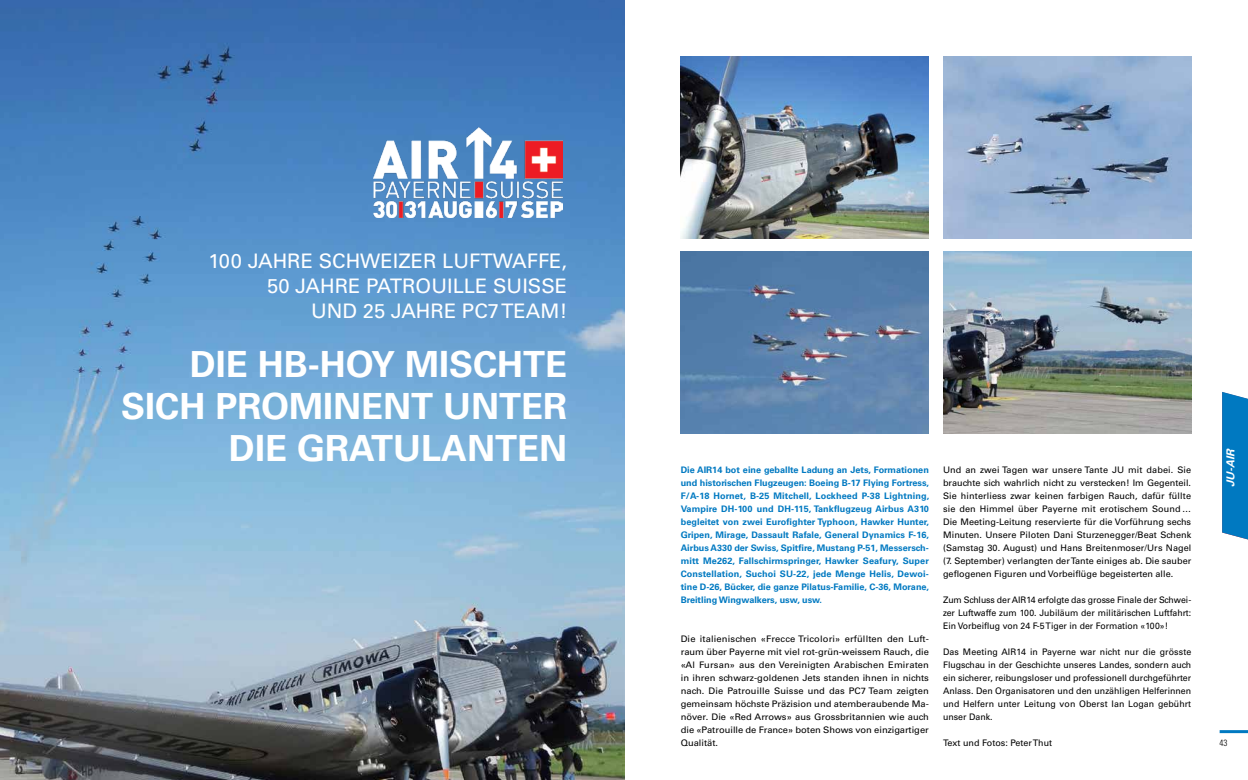
<style>
.page{position:relative;width:1248px;height:780px;background:#fff}
.page>*{position:absolute;margin:0;border:0;box-sizing:border-box;transform-origin:0 0}
.t1{font:700 36px/42px "Univers LT Std";color:#fff;text-align:right}
.t2{font:20px/25px "Univers LT Std";color:#fff;text-align:right}
.t3{font:italic 700 11px "Univers LT Std";color:#fff}
.t4{font:9px/13px "Univers LT Std";color:#000;text-align:justify}
.t5{font:700 9px/13px "Univers LT Std";color:#0079c1;text-align:justify}
.t6{font:9px/13px "Univers LT Std";color:#000;text-align:justify;scale:1.04 1}
.t7{font:300 condensed 9px "Univers LT Std";color:#000}
</style>
<div class="page">
<hr style="left:1219px;top:730px;width:28px;height:3px;background:#0079c1">
<svg style="left:1222px;top:392px;width:25px;height:148px;background:#0d7ec3"></svg>
<img style="left:0;top:0;width:624px;height:780px">
<img style="left:943px;top:252px;width:248px;height:182px">
<img style="left:680px;top:252px;width:248px;height:182px">
<img style="left:943px;top:57px;width:248px;height:182px">
<img style="left:680px;top:57px;width:248px;height:182px">
<img style="left:374px;top:127px;width:188px;height:90px">
<h2 class="t2" style="left:209px;top:249px;width:360px">100 JAHRE SCHWEIZER LUFTWAFFE,<br>50 JAHRE PATROUILLE SUISSE<br>UND 25 JAHRE PC7 TEAM!</h2>
<h1 class="t1" style="left:121px;top:344px;width:447px">DIE HB-HOY MISCHTE<br>SICH PROMINENT UNTER<br>DIE GRATULANTEN</h1>
<p class="t5" style="left:680px;top:463px;width:250px">Die AIR14 bot eine geballte Ladung an Jets, Formationen und historischen Flugzeugen: Boeing B-17 Flying Fortress, F/A-18 Hornet, B-25 Mitchell, Lockheed P-38 Lightning, Vampire DH-100 und DH-115, Tankflugzeug Airbus A310 begleitet von zwei Eurofighter Typhoon, Hawker Hunter, Gripen, Mirage, Dassault Rafale, General Dynamics F-16, Airbus A330 der Swiss, Spitfire, Mustang P-51, Messersch&shy;mitt Me262, Fallschirmspringer, Hawker Seafury, Super Constellation, Suchoi SU-22, jede Menge Helis, Dewoi&shy;tine D-26, Bücker, die ganze Pilatus-Familie, C-36, Morane, Breitling Wingwalkers, usw, usw.</p>
<p class="t6" style="left:680px;top:632px;width:240px">Die italienischen «Frecce Tricolori» erfüllten den Luft&shy;raum über Payerne mit viel rot-grün-weissem Rauch, die «Al Fursan» aus den Vereinigten Arabischen Emiraten in ihren schwarz-goldenen Jets standen ihnen in nichts nach. Die Patrouille Suisse und das PC7 Team zeigten gemeinsam höchste Präzision und atemberaubende Ma&shy;növer. Die «Red Arrows» aus Grossbritannien wie auch die «Patrouille de France» boten Shows von einzigartiger Qualität.</p>
<p class="t4" style="left:943px;top:463px;width:250px">Und an zwei Tagen war unsere Tante JU mit dabei. Sie brauchte sich wahrlich nicht zu verstecken! Im Gegenteil.<br>Sie hinterliess zwar keinen farbigen Rauch, dafür füllte sie den Himmel über Payerne mit erotischem Sound… Die Meeting-Leitung reservierte für die Vorführung sechs Minuten. Unsere Piloten Dani Sturzenegger/Beat Schenk (Samstag 30. August) und Hans Breitenmoser/Urs Nagel (7. September) verlangten der Tante einiges ab. Die sauber geflogenen Figuren und Vorbeiflüge begeisterten alle.</p>
<p class="t4" style="left:943px;top:593px;width:250px">Zum Schluss der AIR14 erfolgte das grosse Finale der Schwei&shy;zer Luftwaffe zum 100. Jubiläum der militärischen Luftfahrt:<br>Ein Vorbeiflug von 24 F-5 Tiger in der Formation «100»!</p>
<p class="t4" style="left:943px;top:645px;width:250px">Das Meeting AIR14 in Payerne war nicht nur die grösste Flugschau in der Geschichte unseres Landes, sondern auch ein sicherer, reibungsloser und professionell durchgeführter Anlass. Den Organisatoren und den unzähligen Helferinnen und Helfern unter Leitung von Oberst Ian Logan gebührt unser Dank.</p>
<p class="t4" style="left:943px;top:736px;width:110px">Text und Fotos: Peter Thut</p>
<p class="t3" style="left:1223px;top:486px;width:42px;rotate:-90deg">JU-AIR</p>
<p class="t7" style="left:1219px;top:737px;width:9px">43</p>
</div>
